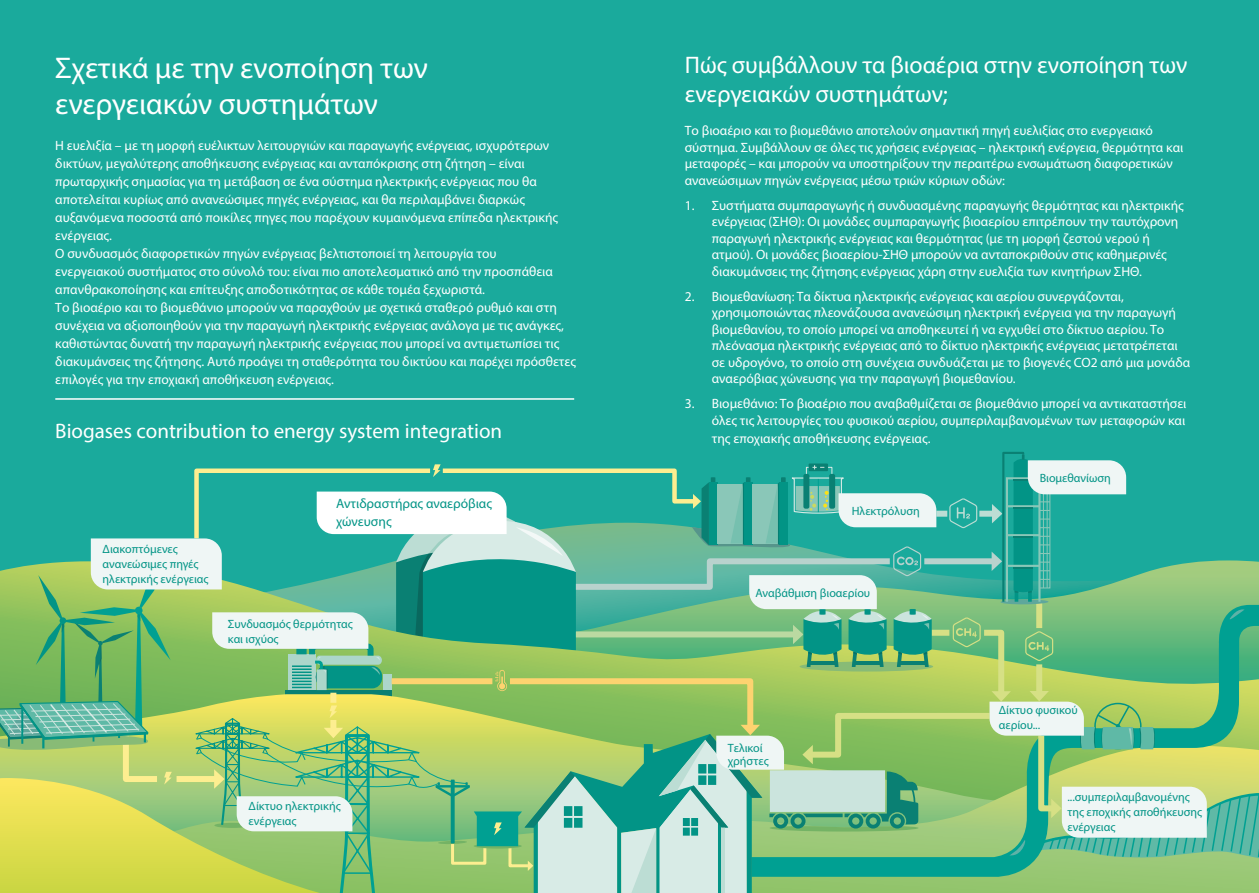
<style>
.page{position:relative;width:1259px;height:893px;background:#fff}
.page>*{position:absolute;margin:0;border:0;box-sizing:border-box;transform-origin:0 0}
.t1{font:30px/36px "Myriad Pro";color:#fff}
.t2{font:24px/28.5px "Myriad Pro";color:#fff}
.t3{font:21px "Myriad Pro";color:#fff}
.t4{font:13.5px/16.5px "Myriad Pro";color:#fff}
.t5{font:13.5px/18px "Myriad Pro";color:#029486}
.t6{font:12px/15px "Myriad Pro";color:#029486}
</style>
<div class="page">
<div style="left:0;top:0;width:629px;height:893px;background:#1aaa9c"></div>
<div style="left:629px;top:0;width:630px;height:893px;background:#1aaa9c"></div>
<svg style="left:0;top:452px;width:1259px;height:441px"></svg>
<hr style="left:55px;top:398px;width:519px;height:2px;background:#fff">
<h1 class="t1" style="left:55px;top:49px;width:374px">Σχετικά με την ενοποίηση των ενεργειακών συστημάτων</h1>
<p class="t4" style="left:55px;top:136px;width:522px;line-height:18px">Η ευελιξία – με τη μορφή ευέλικτων λειτουργιών και παραγωγής ενέργειας, ισχυρότερων δικτύων, μεγαλύτερης αποθήκευσης ενέργειας και ανταπόκρισης στη ζήτηση – είναι πρωταρχικής σημασίας για τη μετάβαση σε ένα σύστημα ηλεκτρικής ενέργειας που θα αποτελείται κυρίως από ανανεώσιμες πηγές ενέργειας, και θα περιλαμβάνει διαρκώς αυξανόμενα ποσοστά από ποικίλες πηγες που παρέχουν κυμαινόμενα επίπεδα ηλεκτρικής ενέργειας.<br>Ο συνδυασμός διαφορετικών πηγών ενέργειας βελτιστοποιεί τη λειτουργία του<br>ενεργειακού συστήματος στο σύνολό του: είναι πιο αποτελεσματικό από την προσπάθεια απανθρακοποίησης και επίτευξης αποδοτικότητας σε κάθε τομέα ξεχωριστά.<br>Το βιοαέριο και το βιομεθάνιο μπορούν να παραχθούν με σχετικά σταθερό ρυθμό και στη συνέχεια να αξιοποιηθούν για την παραγωγή ηλεκτρικής ενέργειας ανάλογα με τις ανάγκες, καθιστώντας δυνατή την παραγωγή ηλεκτρικής ενέργειας που μπορεί να αντιμετωπίσει τις διακυμάνσεις της ζήτησης. Αυτό προάγει τη σταθερότητα του δικτύου και παρέχει πρόσθετες επιλογές για την εποχιακή αποθήκευση ενέργειας.</p>
<h3 class="t3" style="left:55px;top:418px;width:448px">Biogases contribution to energy system integration</h3>
<h2 class="t2" style="left:685px;top:51px;width:504px">Πώς συμβάλλουν τα βιοαέρια στην ενοποίηση των ενεργειακών συστημάτων;</h2>
<p class="t4" style="left:685px;top:122px;width:500px">Το βιοαέριο και το βιομεθάνιο αποτελούν σημαντική πηγή ευελιξίας στο ενεργειακό σύστημα. Συμβάλλουν σε όλες τις χρήσεις ενέργειας – ηλεκτρική ενέργεια, θερμότητα και μεταφορές – και μπορούν να υποστηρίξουν την περαιτέρω ενσωμάτωση διαφορετικών ανανεώσιμων πηγών ενέργειας μέσω τριών κύριων οδών:</p>
<p class="t4" style="left:712px;top:197px;width:473px;text-indent:-27px">1. Συστήματα συμπαραγωγής ή συνδυασμένης παραγωγής θερμότητας και ηλεκτρικής ενέργειας (ΣΗΘ): Οι μονάδες συμπαραγωγής βιοαερίου επιτρέπουν την ταυτόχρονη παραγωγή ηλεκτρικής ενέργειας και θερμότητας (με τη μορφή ζεστού νερού ή ατμού). Οι μονάδες βιοαερίου-ΣΗΘ μπορούν να ανταποκριθούν στις καθημερινές διακυμάνσεις της ζήτησης ενέργειας χάρη στην ευελιξία των κινητήρων ΣΗΘ.</p>
<p class="t4" style="left:712px;top:288px;width:480px;text-indent:-27px">2. Βιομεθανίωση: Τα δίκτυα ηλεκτρικής ενέργειας και αερίου συνεργάζονται, χρησιμοποιώντας πλεονάζουσα ανανεώσιμη ηλεκτρική ενέργεια για την παραγωγή βιομεθανίου, το οποίο μπορεί να αποθηκευτεί ή να εγχυθεί στο δίκτυο αερίου. Το πλεόνασμα ηλεκτρικής ενέργειας από το δίκτυο ηλεκτρικής ενέργειας μετατρέπεται σε υδρογόνο, το οποίο στη συνέχεια συνδυάζεται με το βιογενές CO2 από μια μονάδα αναερόβιας χώνευσης για την παραγωγή βιομεθανίου.</p>
<p class="t4" style="left:685px;top:395px;width:503px;text-align:right">3. Βιομεθάνιο: Το βιοαέριο που αναβαθμίζεται σε βιομεθάνιο μπορεί να αντικαταστήσει όλες τις λειτουργίες του φυσικού αερίου, συμπεριλαμβανομένων των μεταφορών και</p>
<p class="t4" style="left:712px;top:430px;width:220px">της εποχιακής αποθήκευσης ενέργειας.</p>
<p class="t6" style="left:1039px;top:470px;width:73px">Βιομεθανίωση</p>
<p class="t6" style="left:103px;top:541px;width:107px">Διακοπτόμενες ανανεώσιμες πηγές ηλεκτρικής ενέργειας</p>
<p class="t5" style="left:336px;top:495px;width:157px">Αντιδραστήρας αναερόβιας χώνευσης</p>
<p class="t6" style="left:852px;top:503px;width:69px">Ηλεκτρόλυση</p>
<p class="t6" style="left:228px;top:616px;width:126px">Συνδυασμός θερμότητας και ισχύος</p>
<p class="t6" style="left:755px;top:585px;width:116px">Αναβάθμιση βιοαερίου</p>
<p class="t6" style="left:249px;top:798px;width:94px">Δίκτυο ηλεκτρικής ενέργειας</p>
<p class="t6" style="left:728px;top:741px;width:42px;line-height:13.5px">Τελικοί χρήστες</p>
<p class="t6" style="left:998px;top:703px;width:80px">Δίκτυο φυσικού αερίου...</p>
<p class="t6" style="left:1067px;top:790px;width:136px">...συμπεριλαμβανομένης της εποχικής αποθήκευσης ενέργειας</p>
</div>
